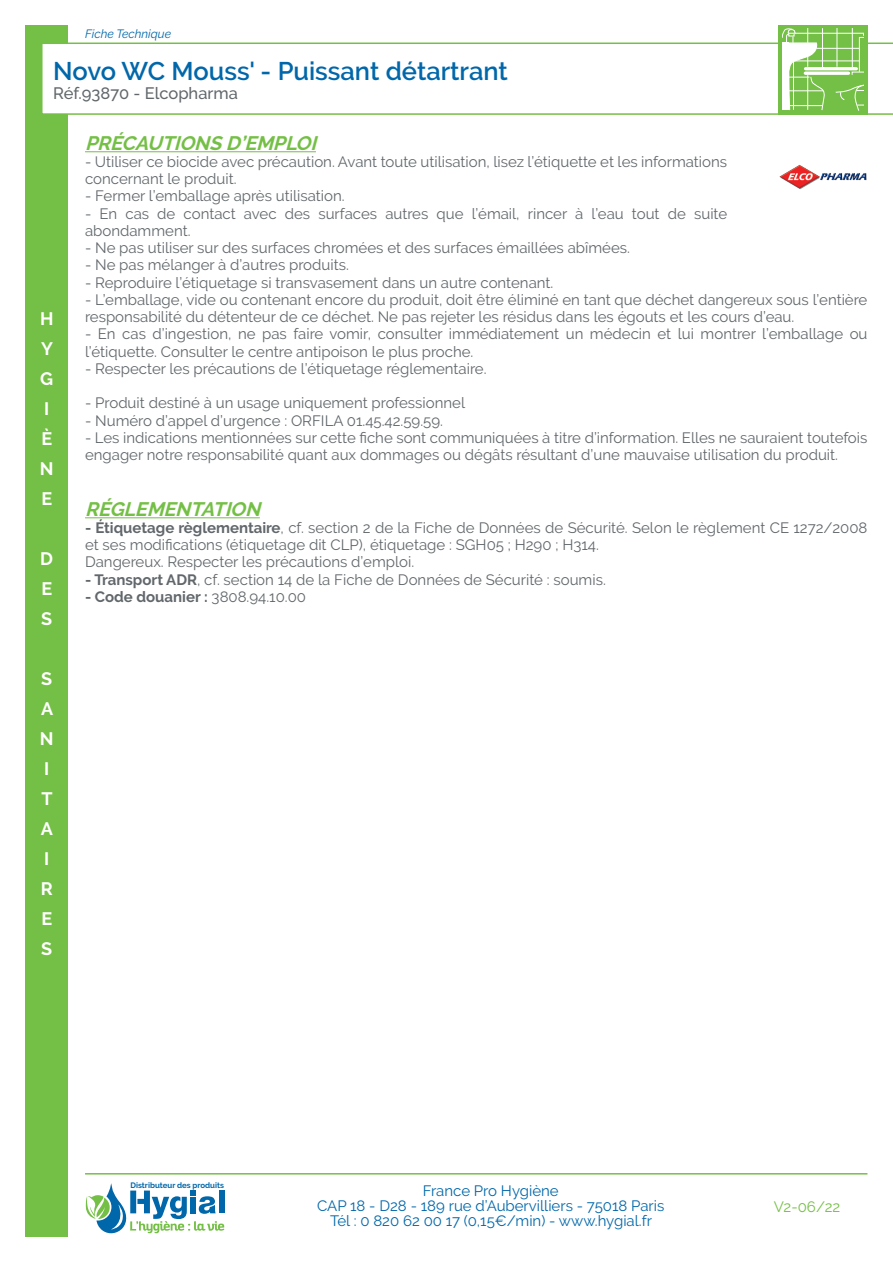
<style>
.page{position:relative;width:893px;height:1263px;background:#fff}
.page>*{position:absolute;margin:0;border:0;box-sizing:border-box;transform-origin:0 0}
.t1{font:600 25.5px "Raleway";color:#0067aa}
.t2{font:italic 700 19.5px "Raleway";color:#74bf45}
.t3{font:700 18px/30px "Raleway";color:#fff}
.t4{font:500 16.5px "Raleway";color:#61676b}
.t5{font:15px/17.2px "Raleway";color:#61676b}
.t6{font:15px/15px "Raleway";color:#0067aa;text-align:center}
.t7{font:700 15px "Raleway";color:#61676b}
.t8{font:15px "Raleway";color:#74bf45}
.t9{font:italic 12px "Raleway";color:#0067aa}
.t10{font:700 7.8px "Raleway";color:#0067aa}
.s1{font-weight:700}
.s2{font-weight:400}
</style>
<div class="page">
<hr style="left:85px;top:1173px;width:782px;height:1px;background:#74bf45">
<div style="left:26px;top:26px;width:42px;height:1211px;background:#74bf45"></div>
<svg style="left:85px;top:1183px;width:139px;height:50px"></svg>
<svg style="left:42px;top:43px;width:851px;height:72px"></svg>
<div style="left:778px;top:26px;width:89px;height:89px;background:#74bf45"></div>
<hr style="left:85px;top:151px;width:231px;height:1px;background:#74bf45">
<hr style="left:85px;top:517px;width:175px;height:1px;background:#74bf45">
<svg style="left:782px;top:28px;width:82px;height:83px"></svg>
<div style="left:782px;top:42px;width:7px;height:68px;background:#fff"></div>
<img style="left:779px;top:164px;width:88px;height:25px">
<p class="t9" style="left:85px;top:27px;width:88px">Fiche Technique</p>
<h1 class="t1" style="left:53px;top:56px;width:456px">Novo WC Mouss' - Puissant détartrant</h1>
<p class="t4" style="left:53px;top:84px;width:186px">Réf.93870 - Elcopharma</p>
<p class="t3" style="left:40px;top:304px;width:15px">H<br>Y<br>G<br>I<br>È<br>N<br>E</p>
<p class="t3" style="left:40px;top:544px;width:14px;text-align:justify">D E S</p>
<p class="t3" style="left:40px;top:664px;width:15px">S<br>A<br>N<br>I<br>T<br>A<br>I<br>R<br>E<br>S</p>
<h2 class="t2" style="left:85px;top:132px;width:238px">PRÉCAUTIONS D’EMPLOI</h2>
<p class="t5" style="left:85px;top:153px;width:644px">- Utiliser ce biocide avec précaution. Avant toute utilisation, lisez l’étiquette et les informations concernant le produit.</p>
<p class="t5" style="left:85px;top:187px;width:261px">- Fermer l’emballage après utilisation.</p>
<p class="t5" style="left:85px;top:205px;width:644px">- En cas de contact avec des surfaces autres que l’émail, rincer à l’eau tout de suite abondamment.</p>
<p class="t5" style="left:85px;top:239px;width:546px">- Ne pas utiliser sur des surfaces chromées et des surfaces émaillées abîmées.</p>
<p class="t5" style="left:85px;top:256px;width:265px">- Ne pas mélanger à d’autres produits.</p>
<p class="t5" style="left:85px;top:274px;width:470px">- Reproduire l’étiquetage si transvasement dans un autre contenant.</p>
<p class="t5" style="left:85px;top:291px;width:784px">- L’emballage, vide ou contenant encore du produit, doit être éliminé en tant que déchet dangereux sous l’entière responsabilité du détenteur de ce déchet. Ne pas rejeter les résidus dans les égouts et les cours d’eau.</p>
<p class="t5" style="left:85px;top:325px;width:784px">- En cas d’ingestion, ne pas faire vomir, consulter immédiatement un médecin et lui montrer l’emballage ou l’étiquette. Consulter le centre antipoison le plus proche.</p>
<p class="t5" style="left:85px;top:360px;width:403px">- Respecter les précautions de l’étiquetage réglementaire.</p>
<p class="t5" style="left:85px;top:394px;width:382px">- Produit destiné à un usage uniquement professionnel</p>
<p class="t5" style="left:85px;top:412px;width:359px">- Numéro d’appel d’urgence : ORFILA 01.45.42.59.59.</p>
<p class="t5" style="left:85px;top:429px;width:784px">- Les indications mentionnées sur cette fiche sont communiquées à titre d’information. Elles ne sauraient toutefois engager notre responsabilité quant aux dommages ou dégâts résultant d’une mauvaise utilisation du produit.</p>
<h2 class="t2" style="left:85px;top:498px;width:182px">RÉGLEMENTATION</h2>
<p class="t5" style="left:85px;top:519px;width:784px"><span class="s1">- Étiquetage règlementaire</span>, cf. section 2 de la Fiche de Données de Sécurité. Selon le règlement CE 1272/2008 et ses modifications (étiquetage dit CLP), étiquetage : SGH05 ; H290 ; H314.<br>Dangereux. Respecter les précautions d’emploi.</p>
<p class="t5" style="left:85px;top:571px;width:522px"><span class="s1">- Transport ADR</span>, cf. section 14 de la Fiche de Données de Sécurité : soumis.</p>
<p class="t7" style="left:85px;top:588px;width:223px">- Code douanier : <span class="s2">3808.94.10.00</span></p>
<p class="t10" style="left:130px;top:1180px;width:95px">Distributeur des produits</p>
<p class="t6" style="left:317px;top:1183px;width:349px">France Pro Hygiène<br>CAP 18 - D28 - 189 rue d’Aubervilliers - 75018 Paris<br>Tél : 0 820 62 00 17 (0,15€/min) - www.hygial.fr</p>
<p class="t8" style="left:774px;top:1198px;width:68px">V2-06/22</p>
</div>
